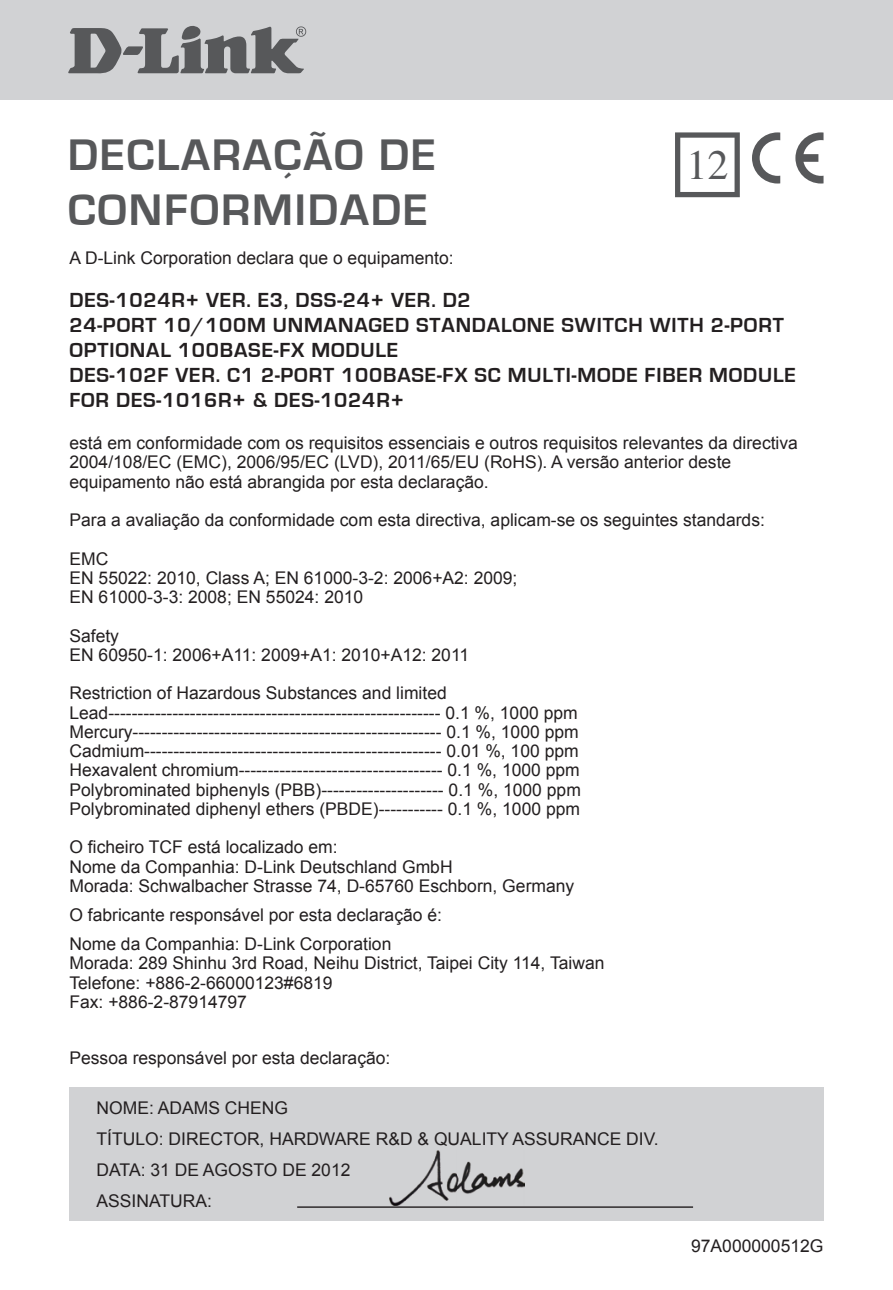
<style>
.page{position:relative;width:893px;height:1290px;background:#fff}
.page>*{position:absolute;margin:0;border:0;box-sizing:border-box;transform-origin:0 0}
.t1{font:700 45.5px/54.6px "Eurostile";letter-spacing:.04em;color:#57585a}
.t2{font:42px "Times";color:#57585a}
.t3{font:700 21px/25.2px "Eurostile";letter-spacing:.04em;color:#231f20}
.t4{font:17.5px/19.2px "Arial";color:#231f20}
</style>
<div class="page">
<div style="left:0;top:0;width:893px;height:99px;background:#d1d2d4"></div>
<svg style="left:68px;top:26px;width:238px;height:48px"></svg>
<div style="left:69px;top:1086px;width:754px;height:134px;background:#d1d2d4"></div>
<img style="left:390px;top:1151px;width:134px;height:55px">
<svg style="left:675px;top:132px;width:65px;height:65px"></svg>
<svg style="left:795px;top:132px;width:28px;height:52px"></svg>
<svg style="left:752px;top:132px;width:28px;height:52px"></svg>
<hr style="left:297px;top:1206px;width:396px;height:2px;background:#231f20">
<h1 class="t1" style="left:68px;top:129px;width:370px">DECLARAÇÃO DE<br>CONFORMIDADE</h1>
<h2 class="t2" style="left:686px;top:142px;width:43px">12</h2>
<p class="t4" style="left:69px;top:249px;width:386px">A D-Link Corporation declara que o equipamento:</p>
<p class="t3" style="left:69px;top:287px;width:728px">DES-1024R+ VER. E3, DSS-24+ VER. D2<br>24-PORT 10/100M UNMANAGED STANDALONE SWITCH WITH 2-PORT OPTIONAL 100BASE-FX MODULE<br>DES-102F VER. C1 2-PORT 100BASE-FX SC MULTI-MODE FIBER MODULE FOR DES-1016R+ &amp; DES-1024R+</p>
<p class="t4" style="left:69px;top:433px;width:730px">está em conformidade com os requisitos essenciais e outros requisitos relevantes da directiva<br>2004/108/EC (EMC), 2006/95/EC (LVD), 2011/65/EU (RoHS). A versão anterior deste equipamento não está abrangida por esta declaração.</p>
<p class="t4" style="left:69px;top:510px;width:697px">Para a avaliação da conformidade com esta directiva, aplicam-se os seguintes standards:</p>
<p class="t4" style="left:69px;top:549px;width:449px">EMC<br>EN 55022: 2010, Class A; EN 61000-3-2: 2006+A2: 2009;<br>EN 61000-3-3: 2008; EN 55024: 2010</p>
<p class="t4" style="left:69px;top:626px;width:401px">Safety<br>EN 60950-1: 2006+A11: 2009+A1: 2010+A12: 2011</p>
<p class="t4" style="left:69px;top:684px;width:513px">Restriction of Hazardous Substances and limited Lead--------------------------------------------------------- 0.1 %, 1000 ppm Mercury----------------------------------------------------- 0.1 %, 1000 ppm Cadmium--------------------------------------------------- 0.01 %, 100 ppm Hexavalent chromium----------------------------------- 0.1 %, 1000 ppm Polybrominated biphenyls (PBB)--------------------- 0.1 %, 1000 ppm Polybrominated diphenyl ethers (PBDE)----------- 0.1 %, 1000 ppm</p>
<p class="t4" style="left:69px;top:838px;width:506px">O ficheiro TCF está localizado em:<br>Nome da Companhia: D-Link Deutschland GmbH<br>Morada: Schwalbacher Strasse 74, D-65760 Eschborn, Germany</p>
<p class="t4" style="left:69px;top:900px;width:374px;line-height:29.1px">O fabricante responsável por esta declaração é:<br>Nome da Companhia: D-Link Corporation</p>
<p class="t4" style="left:69px;top:954px;width:537px">Morada: 289 Shinhu 3rd Road, Neihu District, Taipei City 114, Taiwan<br>Telefone: +886-2-66000123#6819<br>Fax: +886-2-87914797</p>
<p class="t4" style="left:69px;top:1048px;width:322px">Pessoa responsável por esta declaração:</p>
<p class="t4" style="left:97px;top:1092px;width:564px;line-height:30.8px">NOME: ADAMS CHENG<br>TÍTULO: DIRECTOR, HARDWARE R&amp;D &amp; QUALITY ASSURANCE DIV.<br>DATA: 31 de agosto</p>
<p class="t4" style="left:282px;top:1160px;width:70px">de 2012</p>
<p class="t4" style="left:97px;top:1191px;width:117px">ASSINATURA:</p>
<p class="t4" style="left:691px;top:1236px;width:134px">97A000000512G</p>
</div>
